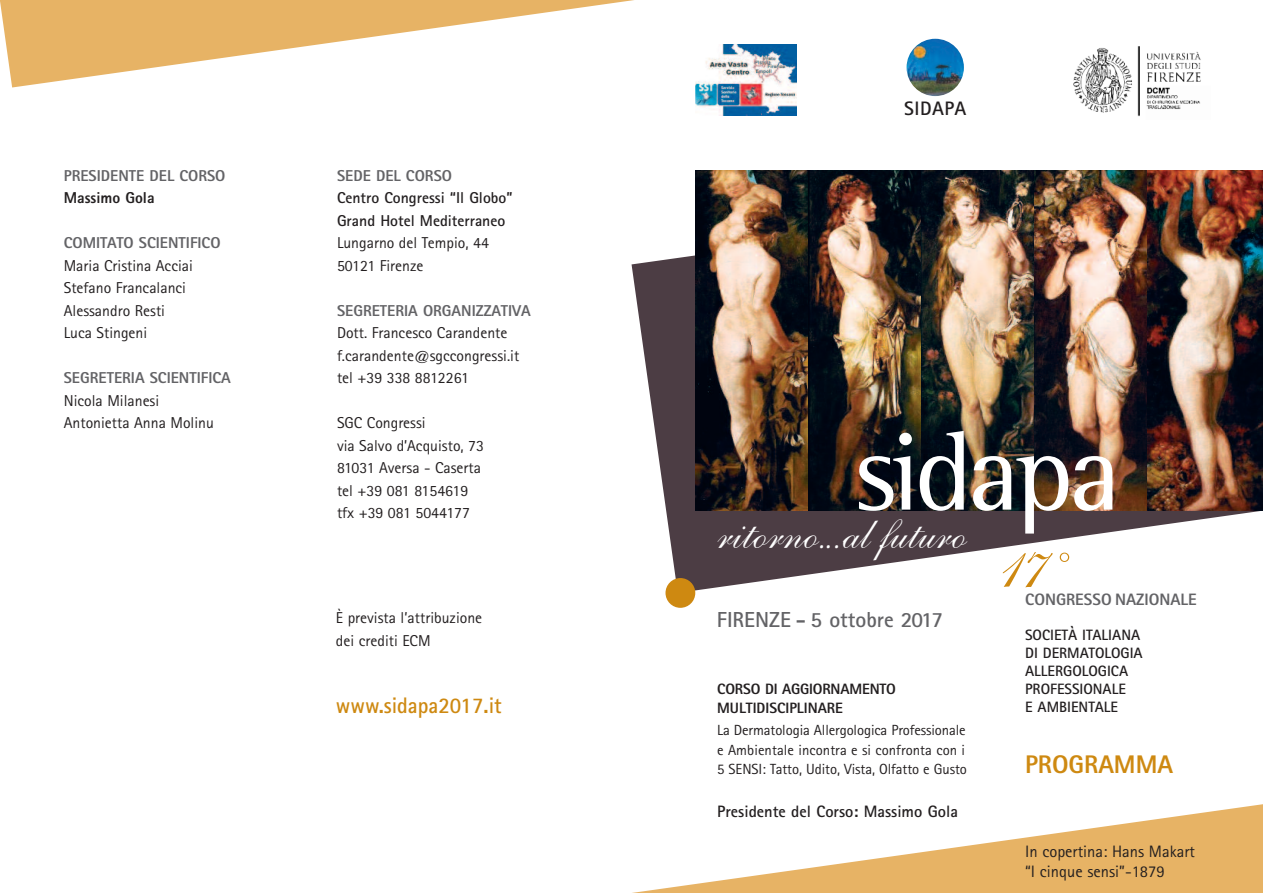
<style>
.page{position:relative;width:1263px;height:893px;background:#fff}
.page>*{position:absolute;margin:0;border:0;box-sizing:border-box;transform-origin:0 0}
.t1{font:112.5px "Rotis Semi Serif";letter-spacing:-.04em;color:#fff}
.t2{font:72px "Shelley Allegro Script";color:#ce8911}
.t3{font:45.6px "Shelley Allegro Script";color:#fff}
.t4{font:800 25.5px "Rotis Sans Serif";color:#ce8911}
.t5{font:700 22.5px "Rotis Sans Serif";color:#ce8911;scale:.95 1}
.t6{font:700 21.75px "Rotis Sans Serif";color:#636366}
.t7{font:700 19.5px "Rotis Sans Serif";letter-spacing:.025em;color:#231f20}
.t8{font:16.5px/20.2px "Rotis Sans Serif";color:#231f20}
.t9{font:700 16.5px "Rotis Sans Serif";color:#231f20}
.t10{font:800 16.5px "Rotis Sans Serif";color:#636366}
.t11{font:15.75px/22.5px "Rotis Sans Serif";color:#231f20}
.t12{font:800 15.75px "Rotis Sans Serif";color:#636366}
.t13{font:700 15.75px/22.5px "Rotis Sans Serif";color:#231f20}
.t14{font:800 15.75px "Rotis Sans Serif";color:#231f20}
.t15{font:700 15px/18px "Rotis Sans Serif";color:#231f20}
.t16{font:800 15px/18.8px "Rotis Sans Serif";letter-spacing:-.01em;color:#231f20}
.t17{font:14.7px/19.2px "Rotis Sans Serif";letter-spacing:-.005em;color:#231f20}
.s1{font-size:60px}
</style>
<div class="page">
<svg style="left:631px;top:255px;width:632px;height:338px;fill:#4c3d44"></svg>
<img style="left:695px;top:170px;width:113px;height:340px">
<img style="left:808px;top:170px;width:113px;height:340px">
<img style="left:921px;top:170px;width:114px;height:340px">
<img style="left:1035px;top:170px;width:113px;height:340px">
<img style="left:1148px;top:170px;width:115px;height:340px">
<svg style="left:0;top:0;width:634px;height:87px"></svg>
<img style="left:906px;top:39px;width:58px;height:57px;border-radius:50%">
<div style="left:665px;top:578px;width:30px;height:30px;background:#ce8911;border-radius:50%"></div>
<svg style="left:632px;top:804px;width:631px;height:89px"></svg>
<img style="left:695px;top:45px;width:101px;height:70px">
<img style="left:1073px;top:46px;width:128px;height:71px">
<p class="t12" style="left:64px;top:170px;width:163px">PRESIDENTE DEL CORSO</p>
<p class="t14" style="left:64px;top:193px;width:92px">Massimo Gola</p>
<p class="t12" style="left:64px;top:238px;width:158px">COMITATO SCIENTIFICO</p>
<p class="t11" style="left:64px;top:256px;width:131px">Maria Cristina Acciai<br>Stefano Francalanci<br>Alessandro Resti<br>Luca Stingeni</p>
<p class="t12" style="left:64px;top:373px;width:169px">SEGRETERIA SCIENTIFICA</p>
<p class="t11" style="left:64px;top:391px;width:152px">Nicola Milanesi<br>Antonietta Anna Molinu</p>
<p class="t12" style="left:337px;top:170px;width:117px">SEDE DEL CORSO</p>
<p class="t13" style="left:337px;top:188px;width:177px">Centro Congressi “Il Globo”<br>Grand Hotel Mediterraneo</p>
<p class="t11" style="left:337px;top:233px;width:153px">Lungarno del Tempio, 44<br>50121 Firenze</p>
<p class="t12" style="left:337px;top:305px;width:195px">SEGRETERIA ORGANIZZATIVA</p>
<p class="t11" style="left:337px;top:323px;width:184px">Dott. Francesco Carandente f.carandente@sgccongressi.it tel +39 338 8812261</p>
<p class="t11" style="left:337px;top:413px;width:149px">SGC Congressi<br>via Salvo d’Acquisto, 73<br>81031 Aversa - Caserta tel +39 081 8154619 tfx +39 081 5044177</p>
<p class="t11" style="left:336px;top:608px;width:148px">È prevista l’attribuzione dei crediti ECM</p>
<h3 class="t5" style="left:336px;top:698px;width:176px">www.sidapa2017.it</h3>
<p class="t7" style="left:904px;top:102px;width:64px">SIDAPA</p>
<h1 class="t1" style="left:855px;top:434px;width:268px">sidapa</h1>
<h3 class="t3" style="left:710px;top:517px;width:251px">ritorno...al futuro</h3>
<h2 class="t2" style="left:985px;top:537px;width:76px">17<span class="s1">°</span></h2>
<h3 class="t6" style="left:717px;top:612px;width:228px">FIRENZE - 5 ottobre 2017</h3>
<p class="t16" style="left:717px;top:681px;width:180px">CORSO DI AGGIORNAMENTO<br>MULTIDISCIPLINARE</p>
<p class="t17" style="left:717px;top:722px;width:251px">La Dermatologia Allergologica Professionale e Ambientale incontra e si confronta con i<br>5 SENSI: Tatto, Udito, Vista, Olfatto e Gusto</p>
<p class="t9" style="left:717px;top:805px;width:242px">Presidente del Corso: Massimo Gola</p>
<p class="t10" style="left:1025px;top:593px;width:173px">CONGRESSO NAZIONALE</p>
<p class="t15" style="left:1025px;top:627px;width:119px">SOCIETÀ ITALIANA<br>DI DERMATOLOGIA<br>ALLERGOLOGICA<br>PROFESSIONALE<br>E AMBIENTALE</p>
<h3 class="t4" style="left:1025px;top:756px;width:149px">PROGRAMMA</h3>
<p class="t8" style="left:1025px;top:843px;width:171px">In copertina: Hans Makart “I cinque sensi”-1879</p>
</div>
